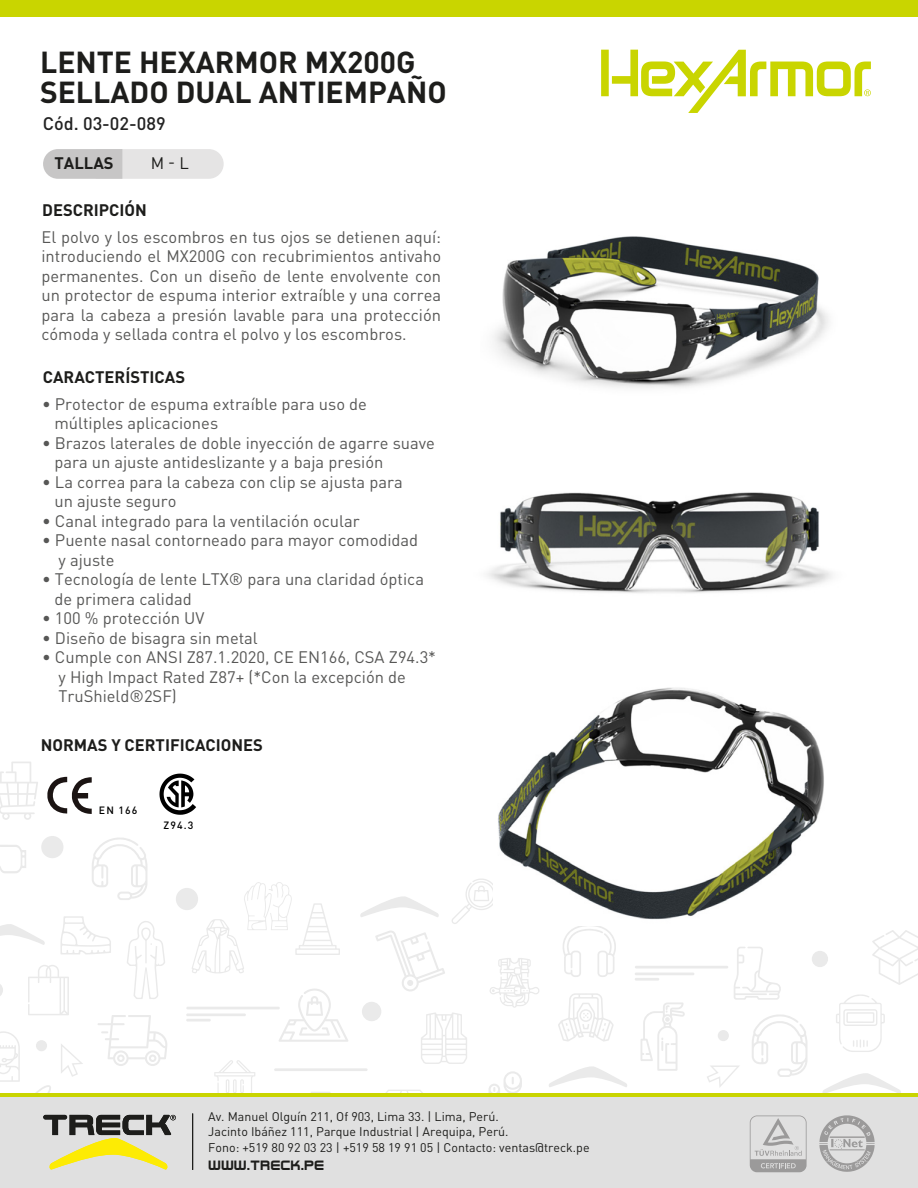
<style>
.page{position:relative;width:918px;height:1188px;background:#fff}
.page>*{position:absolute;margin:0;border:0;box-sizing:border-box;transform-origin:0 0}
.t1{font:700 30px/30px "DIN Pro";color:#1d1d1b}
.t2{font:500 18px "DIN Pro";color:#222}
.t3{font:16.5px/19.5px "DIN Pro";color:#575756}
.t4{font:700 16.5px "DIN Pro";color:#1d1d1b}
.t5{font:16.5px "DIN Pro";color:#1d1d1b}
.t6{font:13.8px "Regen";color:#1d1d1b}
.t7{font:12.45px "DIN Pro";color:#1d1d1b}
.t8{font:500 10.5px "DIN Pro";letter-spacing:.1em;color:#000100}
</style>
<div class="page">
<svg style="left:452px;top:879px;width:41px;height:45px"></svg>
<svg style="left:382px;top:1090px;width:45px;height:4px"></svg>
<svg style="left:462px;top:1071px;width:71px;height:23px"></svg>
<svg style="left:0;top:762px;width:38px;height:58px"></svg>
<svg style="left:872px;top:930px;width:46px;height:55px"></svg>
<svg style="left:490px;top:958px;width:49px;height:50px"></svg>
<svg style="left:734px;top:947px;width:47px;height:53px"></svg>
<svg style="left:563px;top:926px;width:53px;height:51px"></svg>
<svg style="left:641px;top:1002px;width:44px;height:69px"></svg>
<svg style="left:558px;top:993px;width:56px;height:49px"></svg>
<svg style="left:421px;top:1013px;width:46px;height:51px"></svg>
<svg style="left:836px;top:994px;width:49px;height:58px"></svg>
<svg style="left:375px;top:931px;width:70px;height:60px"></svg>
<svg style="left:752px;top:1014px;width:56px;height:63px"></svg>
<svg style="left:707px;top:1066px;width:32px;height:21px"></svg>
<svg style="left:360px;top:896px;width:79px;height:21px"></svg>
<svg style="left:549px;top:1066px;width:78px;height:21px"></svg>
<svg style="left:822px;top:1073px;width:79px;height:21px"></svg>
<div style="left:718px;top:1030px;width:11px;height:11px;background:#eaeaea;border-radius:50%"></div>
<div style="left:812px;top:951px;width:16px;height:16px;background:#eaeaea;border-radius:50%"></div>
<div style="left:362px;top:1002px;width:19px;height:19px;background:#eaeaea;border-radius:50%"></div>
<hr style="left:635px;top:966px;width:93px;height:3px;background:#eaeaea">
<hr style="left:274px;top:1068px;width:94px;height:3px;background:#eaeaea">
<hr style="left:635px;top:973px;width:59px;height:2px;background:#eaeaea">
<hr style="left:635px;top:978px;width:24px;height:3px;background:#eaeaea">
<div style="left:0;top:1094px;width:918px;height:94px;background:#e0e0e0"></div>
<div style="left:0;top:0;width:918px;height:16px;background:#c9d500"></div>
<hr style="left:0;top:1094px;width:918px;height:3px;background:#c9d500">
<svg style="left:749px;top:1115px;width:126px;height:57px"></svg>
<svg style="left:0;top:836px;width:348px;height:334px"></svg>
<hr style="left:192px;top:1114px;width:1px;height:56px;background:#1d1d1b">
<svg style="left:43px;top:149px;width:181px;height:30px;background:#d9d8d8"></svg>
<svg style="left:47px;top:777px;width:45px;height:37px"></svg>
<svg style="left:601px;top:50px;width:270px;height:63px"></svg>
<svg style="left:159px;top:774px;width:37px;height:41px"></svg>
<img style="left:493px;top:236px;width:336px;height:152px">
<img style="left:487px;top:492px;width:345px;height:101px">
<img style="left:498px;top:687px;width:326px;height:233px">
<h1 class="t1" style="left:40px;top:44px;width:408px">LENTE HEXARMOR MX200G<br>SELLADO DUAL ANTIEMPAÑO</h1>
<p class="t2" style="left:43px;top:109px;width:124px">Cód. 03-02-089</p>
<p class="t4" style="left:55px;top:149px;width:61px">TALLAS</p>
<p class="t5" style="left:151px;top:150px;width:40px">M - L</p>
<p class="t4" style="left:42px;top:197px;width:106px">DESCRIPCIÓN</p>
<p class="t3" style="left:41px;top:225px;width:401px;text-align:justify">El polvo y los escombros en tus ojos se detienen aquí: introduciendo el MX200G con recubrimientos antivaho permanentes. Con un diseño de lente envolvente con un protector de espuma interior extraíble y una correa para la cabeza a presión lavable para una protección cómoda y sellada contra el polvo y los escombros.</p>
<p class="t4" style="left:43px;top:364px;width:144px">CARACTERÍSTICAS</p>
<p class="t3" style="left:54px;top:392px;width:314px;text-indent:-12px">• Protector de espuma extraíble para uso de múltiples aplicaciones</p>
<p class="t3" style="left:54px;top:431px;width:382px;text-indent:-12px">• Brazos laterales de doble inyección de agarre suave para un ajuste antideslizante y a baja presión</p>
<p class="t3" style="left:54px;top:470px;width:350px;text-indent:-12px">• La correa para la cabeza con clip se ajusta para un ajuste seguro</p>
<p class="t3" style="left:42px;top:509px;width:319px">• Canal integrado para la ventilación ocular</p>
<p class="t3" style="left:59px;top:529px;width:361px;text-indent:-16px">• Puente nasal contorneado para mayor comodidad y ajuste</p>
<p class="t3" style="left:54px;top:568px;width:371px;text-indent:-12px">• Tecnología de lente LTX® para una claridad óptica de primera calidad</p>
<p class="t3" style="left:42px;top:607px;width:164px">• 100 % protección UV</p>
<p class="t3" style="left:42px;top:626px;width:217px">• Diseño de bisagra sin metal</p>
<p class="t3" style="left:59px;top:646px;width:379px;text-indent:-16px">• Cumple con ANSI Z87.1.2020, CE EN166, CSA Z94.3* y High Impact Rated Z87+ (*Con la excepción de<br>TruShield®2SF)</p>
<p class="t4" style="left:41px;top:731px;width:224px">NORMAS Y CERTIFICACIONES</p>
<p class="t8" style="left:99px;top:802px;width:40px">EN 166</p>
<p class="t8" style="left:164px;top:817px;width:31px">Z94.3</p>
<p class="t7" style="left:208px;top:1107px;width:292px">Av. Manuel Olguín 211, Of 903, Lima 33. | Lima, Perú.</p>
<p class="t7" style="left:208px;top:1137px;width:383px">Fono: +519 80 92 03 23 | +519 58 19 91 05 | Contacto: ventas@treck.pe</p>
<p class="t6" style="left:208px;top:1156px;width:118px">WWW.TRECK.PE</p>
<p class="t7" style="left:208px;top:1122px;width:302px">Jacinto Ibáñez 111, Parque Industrial | Arequipa, Perú.</p>
</div>
